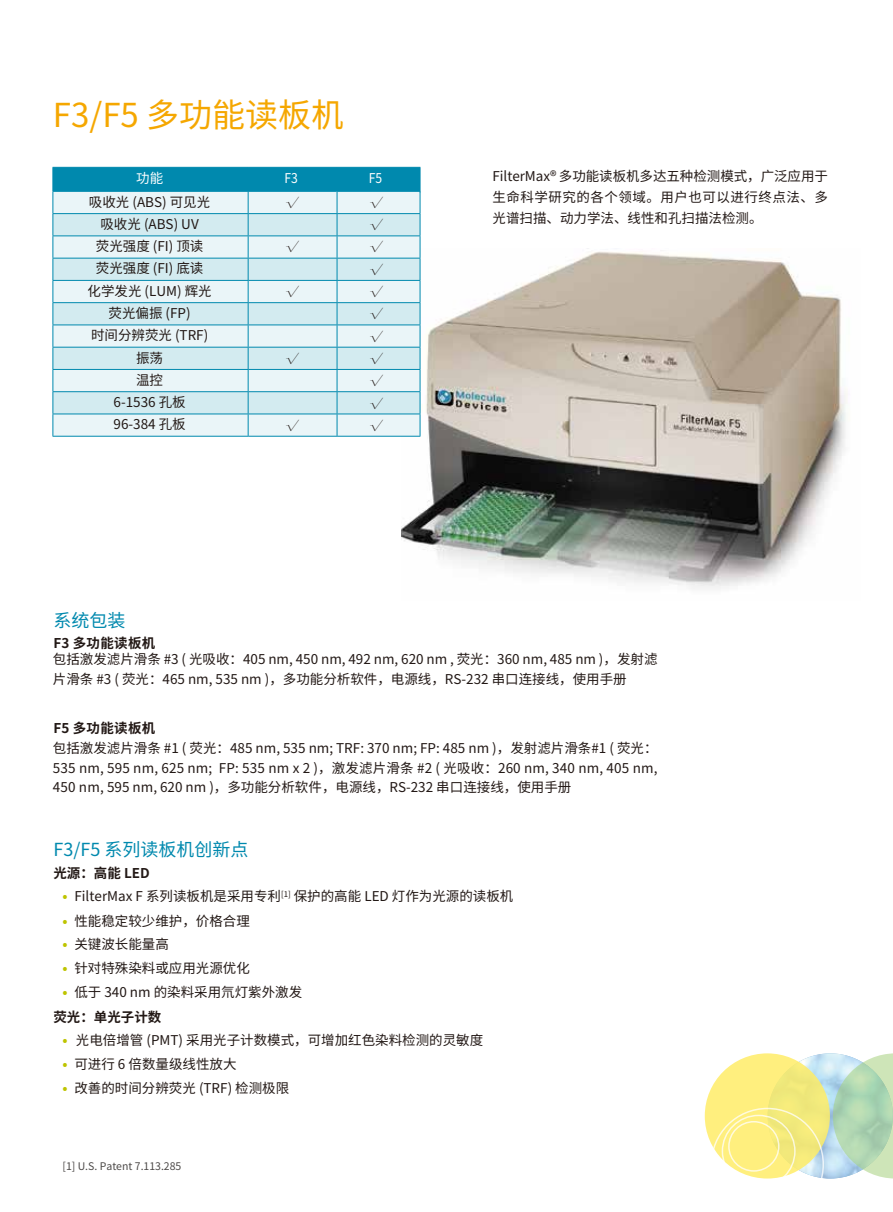
<style>
.page{position:relative;width:893px;height:1212px;background:#fff}
.page>*{position:absolute;margin:0;border:0;box-sizing:border-box;transform-origin:0 0}
.t1{font:33px "Source Han Sans CN";color:#f5a700}
.t2{font:18px "Source Han Sans CN";color:#0089ae}
.t3{font:13.5px/22.2px "Source Han Sans CN";color:#221815;text-align:justify}
.t4{font:700 13.5px "Source Han Sans CN";letter-spacing:.025em;color:#221815}
.t5{font:300 13.5px "Adobe Song Std";color:#221815}
.t6{font:13.5px "Source Han Sans CN";color:#fff;scale:.9 1}
.t7{font:13.5px "Source Han Sans CN";color:#fff}
.t8{font:10.5px "Source Han Sans CN";color:#4c4948}
.s1{font-weight:700;color:#bec400}
.s2{font-weight:700}
</style>
<div class="page">
<img style="left:768px;top:1053px;width:125px;height:125px;border-radius:63px">
<div style="left:705px;top:1053px;width:125px;height:125px;background:linear-gradient(to right,#fff17f,#efe87c);border-radius:50%"></div>
<svg style="left:833px;top:1053px;width:60px;height:125px;background:#badbc1"></svg>
<svg style="left:711px;top:1108px;width:113px;height:71px;background:#f8ee96"></svg>
<div style="left:728px;top:1121px;width:51px;height:51px;border:1px solid #fff;border-radius:50%"></div>
<img style="left:401px;top:248px;width:446px;height:341px">
<svg style="left:53px;top:167px;width:368px;height:269px;background:#c0e2ea"></svg>
<hr style="left:53px;top:436px;width:195px;height:1px;background:#0089ae">
<hr style="left:248px;top:436px;width:89px;height:1px;background:#0089ae">
<hr style="left:337px;top:436px;width:83px;height:1px;background:#0089ae">
<h1 class="t1" style="left:53px;top:96px;width:293px">F3/F5 多功能读板机</h1>
<p class="t7" style="left:136px;top:170px;width:28px">功能</p>
<p class="t6" style="left:285px;top:170px;width:16px">F3</p>
<p class="t3" style="left:88px;top:191px;width:126px;text-align:center">吸收光 (ABS) 可见光吸收光 (ABS) UV<br>荧光强度 (FI) 顶读荧光强度 (FI) 底读化学发光 (LUM) 辉光荧光偏振 (FP)<br>时间分辨荧光 (TRF)振荡<br>温控<br>6-1536 孔板<br>96-384 孔板</p>
<p class="t5" style="left:285px;top:196px;width:15px">√</p>
<p class="t5" style="left:285px;top:240px;width:15px">√</p>
<p class="t5" style="left:285px;top:285px;width:15px">√</p>
<p class="t5" style="left:285px;top:352px;width:15px">√</p>
<p class="t5" style="left:285px;top:419px;width:15px">√</p>
<p class="t6" style="left:369px;top:170px;width:16px">F5</p>
<p class="t5" style="left:370px;top:196px;width:15px">√</p>
<p class="t5" style="left:370px;top:218px;width:15px">√</p>
<p class="t5" style="left:370px;top:240px;width:15px">√</p>
<p class="t5" style="left:370px;top:263px;width:15px">√</p>
<p class="t5" style="left:370px;top:285px;width:15px">√</p>
<p class="t5" style="left:370px;top:307px;width:15px">√</p>
<p class="t5" style="left:370px;top:330px;width:15px">√</p>
<p class="t5" style="left:370px;top:352px;width:15px">√</p>
<p class="t5" style="left:370px;top:374px;width:15px">√</p>
<p class="t5" style="left:370px;top:397px;width:15px">√</p>
<p class="t5" style="left:370px;top:419px;width:15px">√</p>
<p class="t3" style="left:492px;top:165px;width:337px;line-height:21px">FilterMax® 多功能读板机多达五种检测模式，广泛应用于生命科学研究的各个领域。用户也可以进行终点法、多光谱扫描、动力学法、线性和孔扫描法检测。</p>
<h2 class="t2" style="left:53px;top:610px;width:73px">系统包装</h2>
<p class="t4" style="left:53px;top:635px;width:103px">F3 多功能读板机</p>
<p class="t3" style="left:53px;top:650px;width:606px;line-height:19.5px">包括激发滤片滑条 #3 ( 光吸收：405 nm, 450 nm, 492 nm, 620 nm , 荧光：360 nm, 485 nm )，发射滤片滑条 #3 ( 荧光：465 nm, 535 nm )，多功能分析软件，电源线，RS-232 串口连接线，使用手册</p>
<p class="t4" style="left:53px;top:720px;width:103px">F5 多功能读板机</p>
<p class="t3" style="left:53px;top:739px;width:606px;line-height:19.5px">包括激发滤片滑条 #1 ( 荧光：485 nm, 535 nm; TRF: 370 nm; FP: 485 nm )，发射滤片滑条#1 ( 荧光：535 nm, 595 nm, 625 nm; FP: 535 nm x 2 )，激发滤片滑条 #2 ( 光吸收：260 nm, 340 nm, 405 nm, 450 nm, 595 nm, 620 nm )，多功能分析软件，电源线，RS-232 串口连接线，使用手册</p>
<h2 class="t2" style="left:53px;top:839px;width:196px">F3/F5 系列读板机创新点</h2>
<p class="t4" style="left:53px;top:865px;width:98px">光源：高能 LED</p>
<p class="t3" style="left:62px;top:885px;width:452px"><span class="s1">•</span> FilterMax F 系列读板机是采用专利<sup>[1]</sup> 保护的高能 LED 灯作为光源的读板机</p>
<p class="t3" style="left:62px;top:910px;width:189px"><span class="s1">•</span> 性能稳定较少维护，价格合理</p>
<p class="t3" style="left:62px;top:933px;width:108px"><span class="s1">•</span> 关键波长能量高</p>
<p class="t3" style="left:62px;top:957px;width:189px"><span class="s1">•</span> 针对特殊染料或应用光源优化</p>
<p class="t3" style="left:53px;top:979px;width:250px;line-height:25.5px;text-indent:9px"><span class="s1">•</span> 低于 340 nm 的染料采用氘灯紫外激发<span class="s2">荧光：单光子计数</span></p>
<p class="t3" style="left:62px;top:1030px;width:422px"><span class="s1">•</span> 光电倍增管 (PMT) 采用光子计数模式，可增加红色染料检测的灵敏度</p>
<p class="t3" style="left:62px;top:1053px;width:176px"><span class="s1">•</span> 可进行 6 倍数量级线性放大</p>
<p class="t3" style="left:62px;top:1077px;width:228px"><span class="s1">•</span> 改善的时间分辨荧光 (TRF) 检测极限</p>
<p class="t8" style="left:62px;top:1160px;width:120px">[1] U.S. Patent 7.113.285</p>
</div>
